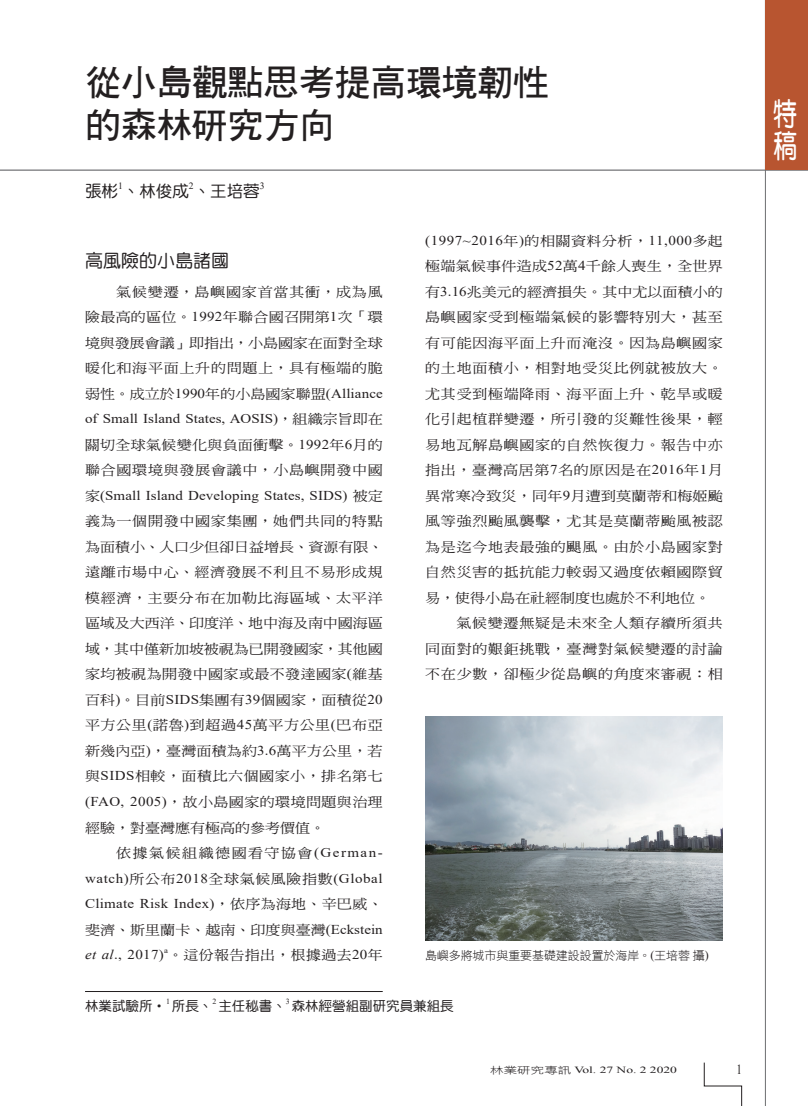
<style>
.page{position:relative;width:808px;height:1106px;background:#fff}
.page>*{position:absolute;margin:0;border:0;box-sizing:border-box;transform-origin:0 0}
._03大標-雙行{font:36px/43.5px "DF Hei W7 WINP BF";letter-spacing:-.01em;color:#231f20}
.t1{font:31.5px/31.5px "DF Yuan W7 WINP BF";color:#fff;scale:.77 1}
._02-內文中標標準{font:18px "DF Yuan W5 WINP BF";color:#231f20}
._04作者{font:16.5px "DF Yuan W5 WINP BF";color:#231f20}
.t2{font:13.8px "Times New Roman";color:#231f20;scale:.8 1}
._01內文{font:13.5px/25.5px "DF Ming W5 WINP BF";letter-spacing:.045em;color:#231f20;text-align:justify;scale:1.11 1}
._04作者-2{font:13.5px "DF Yuan W5 WINP BF";color:#231f20}
._06圖說{font:12px "DF Hei W3 WINP BF";letter-spacing:-.01em;color:#231f20}
._04作者-3{font:9.6px "Times New Roman";color:#231f20}
.t3{font:9.45px "Times New Roman";color:#231f20;scale:1.43 1}
._04作者-4{font:7.8px "Times New Roman";color:#231f20}
._01內文-2{font:7.8px "Times New Roman";color:#231f20;scale:1.11 1}
.s1{font-family:"Times New Roman"}
.s2{font-family:"Times New Roman";font-style:italic}
.s3{font-family:"DF Hei W3 WINP BF"}
</style>
<div class="page">
<svg style="left:704px;top:1062px;width:38px;height:44px"></svg>
<hr style="left:0;top:170px;width:808px;height:1px;background:#6c6d70">
<hr style="left:765px;top:0;width:1px;height:1106px;background:#6c6d70">
<div style="left:766px;top:0;width:42px;height:170px;background:#b85530"></div>
<hr style="left:85px;top:991px;width:298px;height:1px;background:#231f20">
<img style="left:425px;top:716px;width:298px;height:224px">
<p class="_03大標-雙行" style="left:85px;top:60px;width:465px">從小島觀點思考提高環境韌性的森林研究方向</p>
<p class="_04作者-3" style="left:118px;top:178px;width:6px">1</p>
<p class="_04作者-3" style="left:189px;top:178px;width:6px">2</p>
<p class="_04作者-3" style="left:260px;top:178px;width:6px">3</p>
<p class="_04作者" style="left:85px;top:183px;width:176px">張彬、林俊成、王培蓉</p>
<p class="_02-內文中標標準" style="left:85px;top:251px;width:145px">高風險的小島諸國</p>
<p class="_01內文" style="left:85px;top:279px;width:270px;text-indent:31px">氣候變遷，島嶼國家首當其衝，成為風險最高的區位。<span class="s1">1992</span>年聯合國召開第<span class="s1">1</span>次「環境與發展會議」即指出，小島國家在面對全球暖化和海平面上升的問題上，具有極端的脆弱性。成立於<span class="s1">1990</span>年的小島國家聯盟<span class="s1">(Alliance of Small Island States, AOSIS)</span>，組織宗旨即在關切全球氣候變化與負面衝擊。<span class="s1">1992</span>年<span class="s1">6</span>月的聯合國環境與發展會議中，小島嶼開發中國家<span class="s1">(Small Island Developing States, SIDS)</span> 被定義為一個開發中國家集團，她們共同的特點為面積小、人口少但卻日益增長、資源有限、遠離市場中心、經濟發展不利且不易形成規模經濟，主要分布在加勒比海區域、太平洋區域及大西洋、印度洋、地中海及南中國海區域，其中僅新加坡被視為已開發國家，其他國家均被視為開發中國家或最不發達國家<span class="s1">(</span>維基百科<span class="s1">)</span>。目前<span class="s1">SIDS</span>集團有<span class="s1">39</span>個國家，面積從<span class="s1">20</span>平方公里<span class="s1">(</span>諾魯<span class="s1">)</span>到超過<span class="s1">45</span>萬平方公里<span class="s1">(</span>巴布亞新幾內亞<span class="s1">)</span>，臺灣面積為約<span class="s1">3.6</span>萬平方公里，若與<span class="s1">SIDS</span>相較，面積比六個國家小，排名第七<span class="s1">(FAO, 2005)</span>，故小島國家的環境問題與治理經驗，對臺灣應有極高的參考價值。</p>
<p class="_01內文" style="left:85px;top:840px;width:270px;text-indent:31px">依據氣候組織德國看守協會<span class="s1">(German&shy;watch)</span>所公布<span class="s1">2018</span>全球氣候風險指數<span class="s1">(Global Climate Risk Index)</span>，依序為海地、辛巴威、斐濟、斯里蘭卡、越南、印度與臺灣<span class="s1">(Eckstein </span><span class="s2">et al</span><span class="s1">., 2017)</span> 。這份報告指出，根據過去<span class="s1">20</span>年</p>
<p class="_01內文-2" style="left:164px;top:944px;width:5px">a</p>
<p class="_01內文" style="left:425px;top:228px;width:270px"><span class="s1">(1997~2016</span>年<span class="s1">)</span>的相關資料分析，<span class="s1">11,000</span>多起極端氣候事件造成<span class="s1">52</span>萬<span class="s1">4</span>千餘人喪生，全世界有<span class="s1">3.16</span>兆美元的經濟損失。其中尤以面積小的島嶼國家受到極端氣候的影響特別大，甚至有可能因海平面上升而淹沒。因為島嶼國家的土地面積小，相對地受災比例就被放大。尤其受到極端降雨、海平面上升、乾旱或暖化引起植群變遷，所引發的災難性後果，輕易地瓦解島嶼國家的自然恢復力。報告中亦指出，臺灣高居第<span class="s1">7</span>名的原因是在<span class="s1">2016</span>年<span class="s1">1</span>月異常寒冷致災，同年<span class="s1">9</span>月遭到莫蘭蒂和梅姬颱風等強烈颱風襲擊，尤其是莫蘭蒂颱風被認為是迄今地表最強的颶風。由於小島國家對自然災害的抵抗能力較弱又過度依賴國際貿易，使得小島在社經制度也處於不利地位。</p>
<p class="_01內文" style="left:425px;top:610px;width:270px;text-indent:31px">氣候變遷無疑是未來全人類存續所須共同面對的艱鉅挑戰，臺灣對氣候變遷的討論不在少數，卻極少從島嶼的角度來審視：相</p>
<p class="_06圖說" style="left:425px;top:949px;width:285px">島嶼多將城市與重要基礎建設設置於海岸。<span class="s1">(</span>王培蓉攝<span class="s1">)</span></p>
<p class="_04作者-4" style="left:166px;top:995px;width:5px">1</p>
<p class="_04作者-4" style="left:212px;top:995px;width:5px">2</p>
<p class="_04作者-4" style="left:286px;top:995px;width:5px">3</p>
<p class="_04作者-2" style="left:85px;top:999px;width:370px">林業試驗所‧ 所長、主任秘書、森林經營組副研究員兼組長</p>
<p class="t3" style="left:490px;top:1063px;width:132px"><span class="s3">林業研究專訊</span> Vol. 27 No. 2 2020</p>
<p class="t2" style="left:736px;top:1060px;width:8px">1</p>
<h2 class="t1" style="left:773px;top:98px;width:32px">特稿</h2>
</div>
